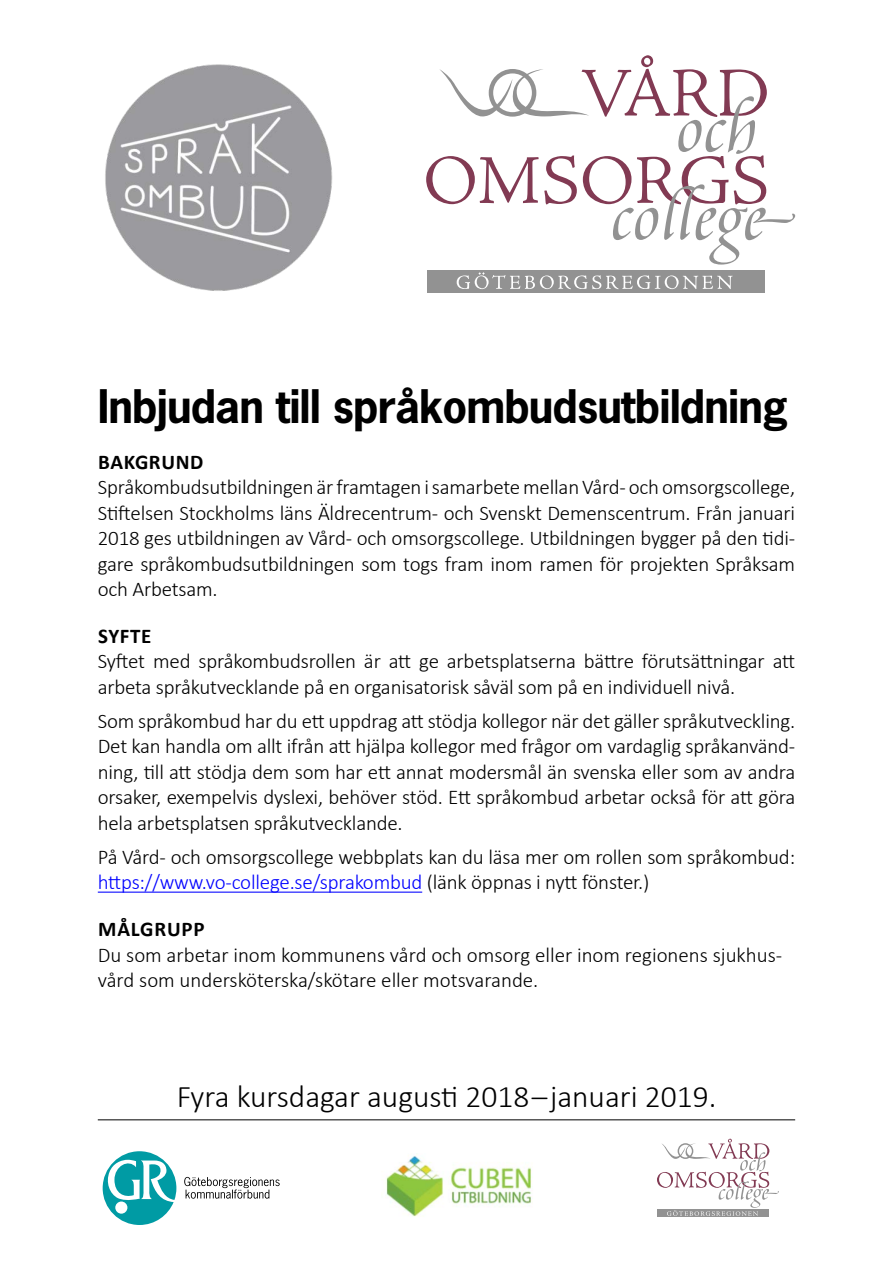
<style>
.page{position:relative;width:893px;height:1263px;background:#fff}
.page>*{position:absolute;margin:0;border:0;box-sizing:border-box;transform-origin:0 0}
.t1{font:700 43.5px "News Gothic";letter-spacing:-.02em;color:#000}
.t2{font:300 31.5px "Calibri";color:#000}
.t3{font:300 21px/25.5px "Calibri";letter-spacing:-.01em;color:#000}
.t4{font:700 21px "Calibri";letter-spacing:.03em;color:#000}
.s1{color:#00f}
</style>
<div class="page">
<hr style="left:98px;top:1119px;width:697px;height:1px;background:#000">
<hr style="left:98px;top:891px;width:324px;height:2px;background:#00f">
<img style="left:105px;top:64px;width:228px;height:227px">
<div style="left:427px;top:270px;width:338px;height:23px;background:#929292"></div>
<svg style="left:426px;top:55px;width:369px;height:210px"></svg>
<svg style="left:457px;top:272px;width:276px;height:17px"></svg>
<svg style="left:184px;top:1177px;width:96px;height:22px"></svg>
<svg style="left:103px;top:1151px;width:73px;height:74px"></svg>
<div style="left:657px;top:1209px;width:112px;height:8px;background:#929292"></div>
<svg style="left:657px;top:1139px;width:122px;height:77px"></svg>
<img style="left:386px;top:1154px;width:146px;height:63px">
<h1 class="t1" style="left:98px;top:378px;width:692px">Inbjudan till språkombudsutbildning</h1>
<p class="t4" style="left:98px;top:448px;width:107px">BAKGRUND</p>
<p class="t3" style="left:98px;top:474px;width:699px;text-align:justify">Språkombudsutbildningen är framtagen i samarbete mellan Vård- och omsorgscollege, Stiftelsen Stockholms läns Äldrecentrum- och Svenskt Demenscentrum. Från januari 2018 ges utbildningen av Vård- och omsorgscollege. Utbildningen bygger på den tidi&shy;gare språkombudsutbildningen som togs fram inom ramen för projekten Språksam och Arbetsam.</p>
<p class="t4" style="left:98px;top:622px;width:55px">SYFTE</p>
<p class="t3" style="left:98px;top:648px;width:699px">Syftet med språkombudsrollen är att ge arbetsplatserna bättre förutsättningar att arbeta språkutvecklande på en organisatorisk såväl som på en individuell nivå.</p>
<p class="t3" style="left:98px;top:708px;width:699px;text-align:justify">Som språkombud har du ett uppdrag att stödja kollegor när det gäller språkutveckling.<br>Det kan handla om allt ifrån att hjälpa kollegor med frågor om vardaglig språkanvänd&shy;ning, till att stödja dem som har ett annat modersmål än svenska eller som av andra orsaker, exempelvis dyslexi, behöver stöd. Ett språkombud arbetar också för att göra hela arbetsplatsen språkutvecklande.</p>
<p class="t3" style="left:98px;top:844px;width:699px">På Vård- och omsorgscollege webbplats kan du läsa mer om rollen som språkombud: <span class="s1">https://www.vo-college.se/sprakombud</span> (länk öppnas i nytt fönster.)</p>
<p class="t4" style="left:98px;top:916px;width:108px">MÅLGRUPP</p>
<p class="t3" style="left:98px;top:942px;width:686px">Du som arbetar inom kommunens vård och omsorg eller inom regionens sjukhus&shy;vård som undersköterska/skötare eller motsvarande.</p>
<h2 class="t2" style="left:177px;top:1077px;width:541px">Fyra kursdagar augusti 2018 – januari 2019.</h2>
</div>
